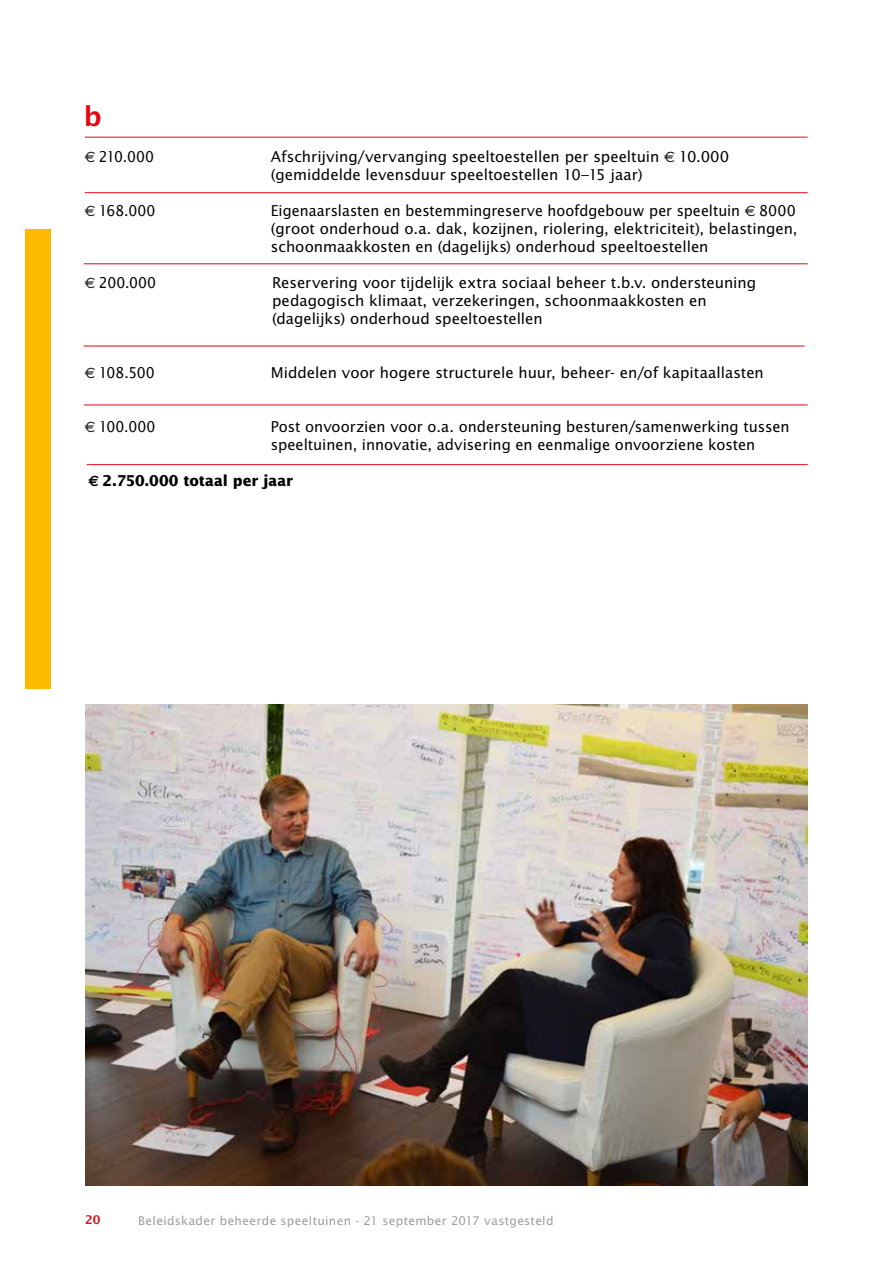
<style>
.page{position:relative;width:893px;height:1263px;background:#fff}
.page>*{position:absolute;margin:0;border:0;box-sizing:border-box;transform-origin:0 0}
.t1{font:27px "Lucida San Dem";color:#e30613}
.t2{font:15px/18px "Lucida Sans";letter-spacing:-.005em;color:#000}
.t3{font:15px/18px "Lucida Sans";letter-spacing:-.005em;color:#000;scale:.96 1}
.t4{font:15px "Lucida Sans";letter-spacing:-.005em;color:#000;scale:.94 1}
.t5{font:700 15px "Lucida Sans";letter-spacing:.005em;color:#000;scale:.94 1}
.t6{font:12px "Lucida Sans";letter-spacing:.025em;color:#9d9d9c}
.t7{font:12px "Lucida San Dem";color:#e30613}
.s1{font-family:"Euro Sans"}
</style>
<div class="page">
<div style="left:26px;top:230px;width:25px;height:459px;background:#fbba00"></div>
<hr style="left:85px;top:137px;width:723px;height:1px;background:#e30613">
<hr style="left:85px;top:192px;width:723px;height:1px;background:#e30613">
<hr style="left:84px;top:263px;width:724px;height:1px;background:#e30613">
<hr style="left:84px;top:346px;width:721px;height:1px;background:#e30613">
<hr style="left:84px;top:405px;width:724px;height:1px;background:#e30613">
<hr style="left:87px;top:464px;width:721px;height:1px;background:#e30613">
<img style="left:85px;top:705px;width:723px;height:480px">
<h1 class="t1" style="left:84px;top:100px;width:19px">b</h1>
<p class="t4" style="left:85px;top:147px;width:75px"><span class="s1">€</span> 210.000</p>
<p class="t2" style="left:271px;top:147px;width:460px">Afschrijving/vervanging speeltoestellen per speeltuin <span class="s1">€</span> 10.000 (gemiddelde levensduur speeltoestellen 10–15 jaar)</p>
<p class="t4" style="left:85px;top:201px;width:77px"><span class="s1">€</span> 168.000</p>
<p class="t3" style="left:271px;top:201px;width:550px">Eigenaarslasten en bestemmingreserve hoofdgebouw per speeltuin <span class="s1">€</span> 8000 (groot onderhoud o.a. dak, kozijnen, riolering, elektriciteit), belastingen, schoonmaakkosten en (dagelijks) onderhoud speeltoestellen</p>
<p class="t4" style="left:85px;top:273px;width:77px"><span class="s1">€</span> 200.000</p>
<p class="t2" style="left:272px;top:273px;width:486px">Reservering voor tijdelijk extra sociaal beheer t.b.v. ondersteuning pedagogisch klimaat, verzekeringen, schoonmaakkosten en (dagelijks) onderhoud speeltoestellen</p>
<p class="t4" style="left:85px;top:363px;width:76px"><span class="s1">€</span> 108.500</p>
<p class="t2" style="left:271px;top:363px;width:495px">Middelen voor hogere structurele huur, beheer- en/of kapitaallasten</p>
<p class="t4" style="left:85px;top:417px;width:77px"><span class="s1">€</span> 100.000</p>
<p class="t2" style="left:271px;top:417px;width:520px">Post onvoorzien voor o.a. ondersteuning besturen/samenwerking tussen speeltuinen, innovatie, advisering en eenmalige onvoorziene kosten</p>
<p class="t5" style="left:89px;top:472px;width:219px"><span class="s1">€</span> 2.750.000 totaal per jaar</p>
<p class="t7" style="left:85px;top:1212px;width:17px">20</p>
<p class="t6" style="left:138px;top:1213px;width:417px">Beleidskader beheerde speeltuinen - 21 september 2017 vastgesteld</p>
</div>
